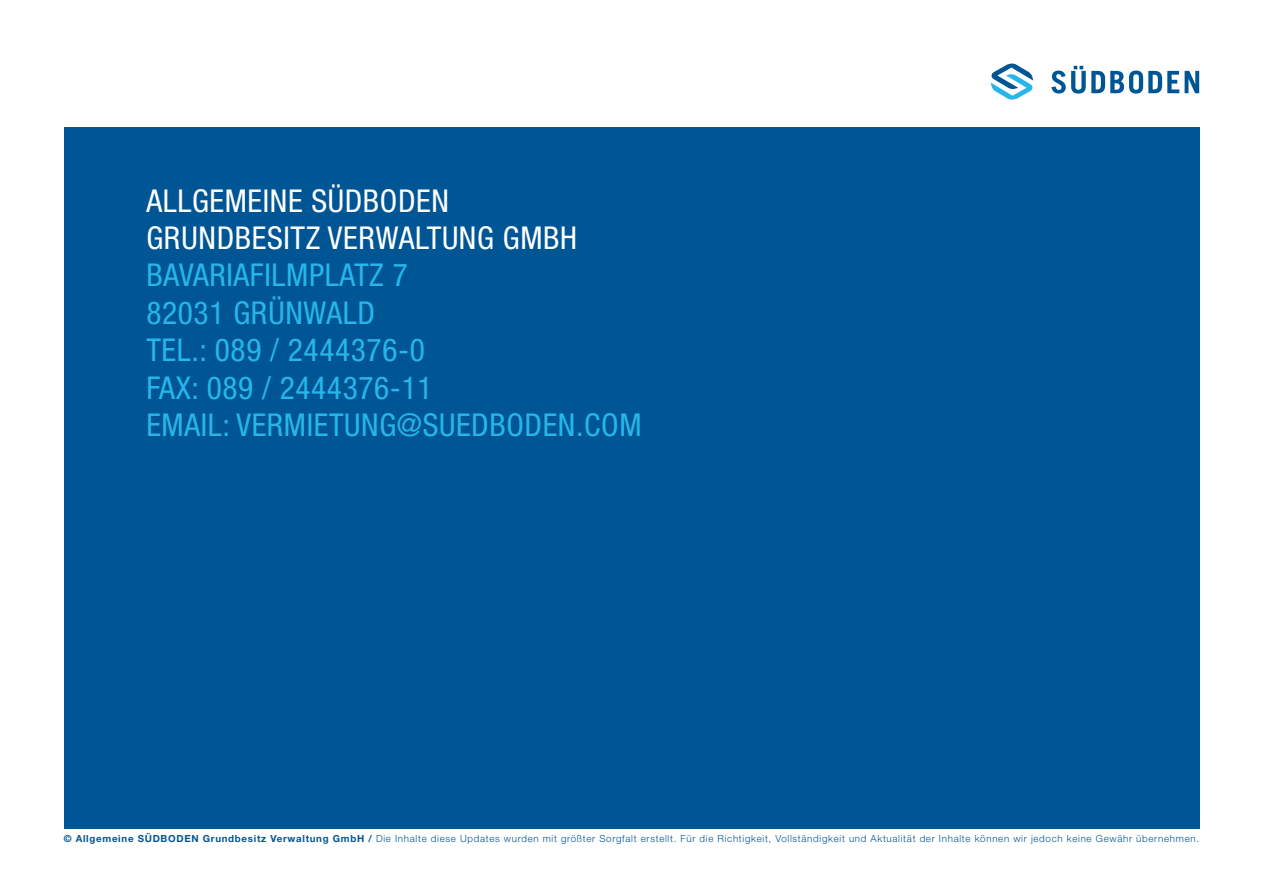
<style>
.page{position:relative;width:1263px;height:893px;background:#fff}
.page>*{position:absolute;margin:0;border:0;box-sizing:border-box;transform-origin:0 0}
.t1{font:condensed 31.5px/37.5px "Helvetica Neue LT Std";letter-spacing:.02em;color:#26b6ea}
.t2{font:condensed 31.5px/37.5px "Helvetica Neue LT Std";letter-spacing:.02em;color:#fff}
.t3{font:300 9.75px "Helvetica Neue LT Std";letter-spacing:.07em;color:#005595}
.s1{font-weight:700}
.s2{font-weight:500}
</style>
<div class="page">
<div style="left:64px;top:128px;width:1135px;height:701px;background:#005595"></div>
<svg style="left:1051px;top:66px;width:148px;height:28px"></svg>
<svg style="left:991px;top:63px;width:42px;height:37px"></svg>
<h1 class="t2" style="left:146px;top:181px;width:432px">ALLGEMEINE SÜDBODEN<br>GRUNDBESITZ VERWALTUNG GMBH</h1>
<h1 class="t1" style="left:146px;top:256px;width:497px">BAVARIAFILMPLATZ 7<br>82031 GRÜNWALD<br>TEL.: 089 / 2444376-0<br>FAX: 089 / 2444376-11<br>EMAIL: VERMIETUNG@SUEDBODEN.COM</h1>
<p class="t3" style="left:64px;top:832px;width:1137px"><span class="s1">© Allgemeine SÜDBODEN Grundbesitz Verwaltung GmbH</span> <span class="s2">/</span> Die Inhalte diese Updates wurden mit größter Sorgfalt erstellt. Für die Richtigkeit, Vollständigkeit und Aktualität der Inhalte können wir jedoch keine Gewähr übernehmen.</p>
</div>
